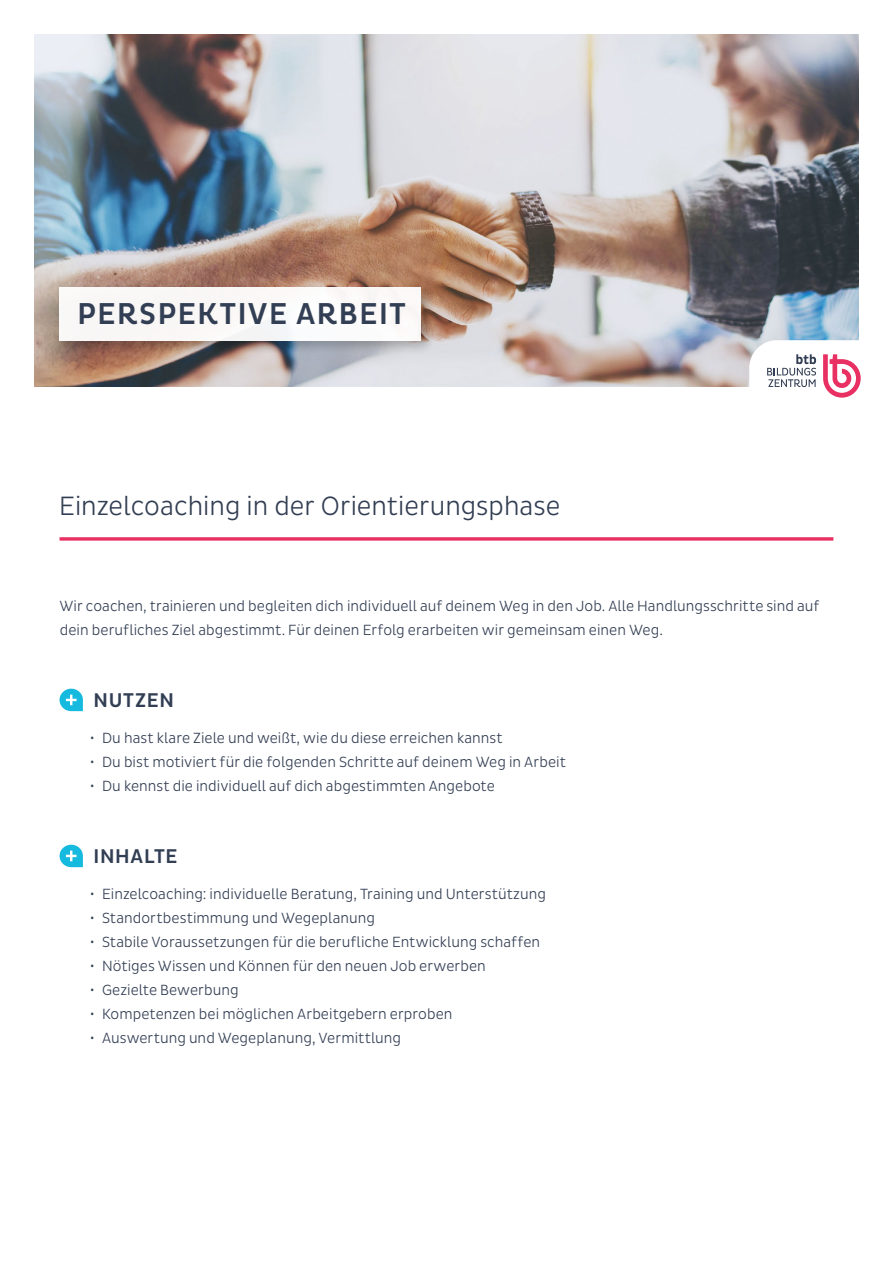
<style>
.page{position:relative;width:893px;height:1263px;background:#fff}
.page>*{position:absolute;margin:0;border:0;box-sizing:border-box;transform-origin:0 0}
.t1{font:500 30.75px "Pluto Cond";letter-spacing:.035em;color:#323e53}
.t2{font:300 27px "Pluto Sans Cond";color:#323e53}
.t3{font:500 20.25px "Pluto Sans Cond";letter-spacing:.035em;color:#323e53}
.t4{font:300 15px/24px "Pluto Sans Cond";letter-spacing:.005em;color:#323e53}
</style>
<div class="page">
<img style="left:34px;top:34px;width:825px;height:353px">
<svg style="left:60px;top:537px;width:773px;height:4px;background:#eb4e79"></svg>
<svg style="left:60px;top:689px;width:23px;height:22px"></svg>
<svg style="left:60px;top:845px;width:23px;height:22px"></svg>
<div style="left:56px;top:284px;width:380px;height:71px;background:#000;opacity:.25"></div>
<div style="left:60px;top:287px;width:361px;height:53px;background:#faf8f7"></div>
<svg style="left:749px;top:340px;width:112px;height:58px"></svg>
<h1 class="t1" style="left:77px;top:296px;width:331px">PERSPEKTIVE ARBEIT</h1>
<h2 class="t2" style="left:59px;top:490px;width:503px">Einzelcoaching in der Orientierungsphase</h2>
<p class="t4" style="left:59px;top:594px;width:761px">Wir coachen, trainieren und begleiten dich individuell auf deinem Weg in den Job. Alle Handlungsschritte sind auf dein berufliches Ziel abgestimmt. Für deinen Erfolg erarbeiten wir gemeinsam einen Weg.</p>
<h3 class="t3" style="left:94px;top:688px;width:82px">NUTZEN</h3>
<p class="t4" style="left:90px;top:726px;width:414px">• Du hast klare Ziele und weißt, wie du diese erreichen kannst</p>
<p class="t4" style="left:90px;top:750px;width:478px">• Du bist motiviert für die folgenden Schritte auf deinem Weg in Arbeit</p>
<p class="t4" style="left:90px;top:774px;width:407px">• Du kennst die individuell auf dich abgestimmten Angebote</p>
<h3 class="t3" style="left:94px;top:844px;width:85px">INHALTE</h3>
<p class="t4" style="left:90px;top:882px;width:458px">• Einzelcoaching: individuelle Beratung, Training und Unterstützung</p>
<p class="t4" style="left:90px;top:906px;width:287px">• Standortbestimmung und Wegeplanung</p>
<p class="t4" style="left:90px;top:930px;width:452px">• Stabile Voraussetzungen für die berufliche Entwicklung schaffen</p>
<p class="t4" style="left:90px;top:954px;width:397px">• Nötiges Wissen und Können für den neuen Job erwerben</p>
<p class="t4" style="left:90px;top:978px;width:150px">• Gezielte Bewerbung</p>
<p class="t4" style="left:90px;top:1002px;width:364px">• Kompetenzen bei möglichen Arbeitgebern erproben</p>
<p class="t4" style="left:90px;top:1026px;width:313px">• Auswertung und Wegeplanung, Vermittlung</p>
</div>
